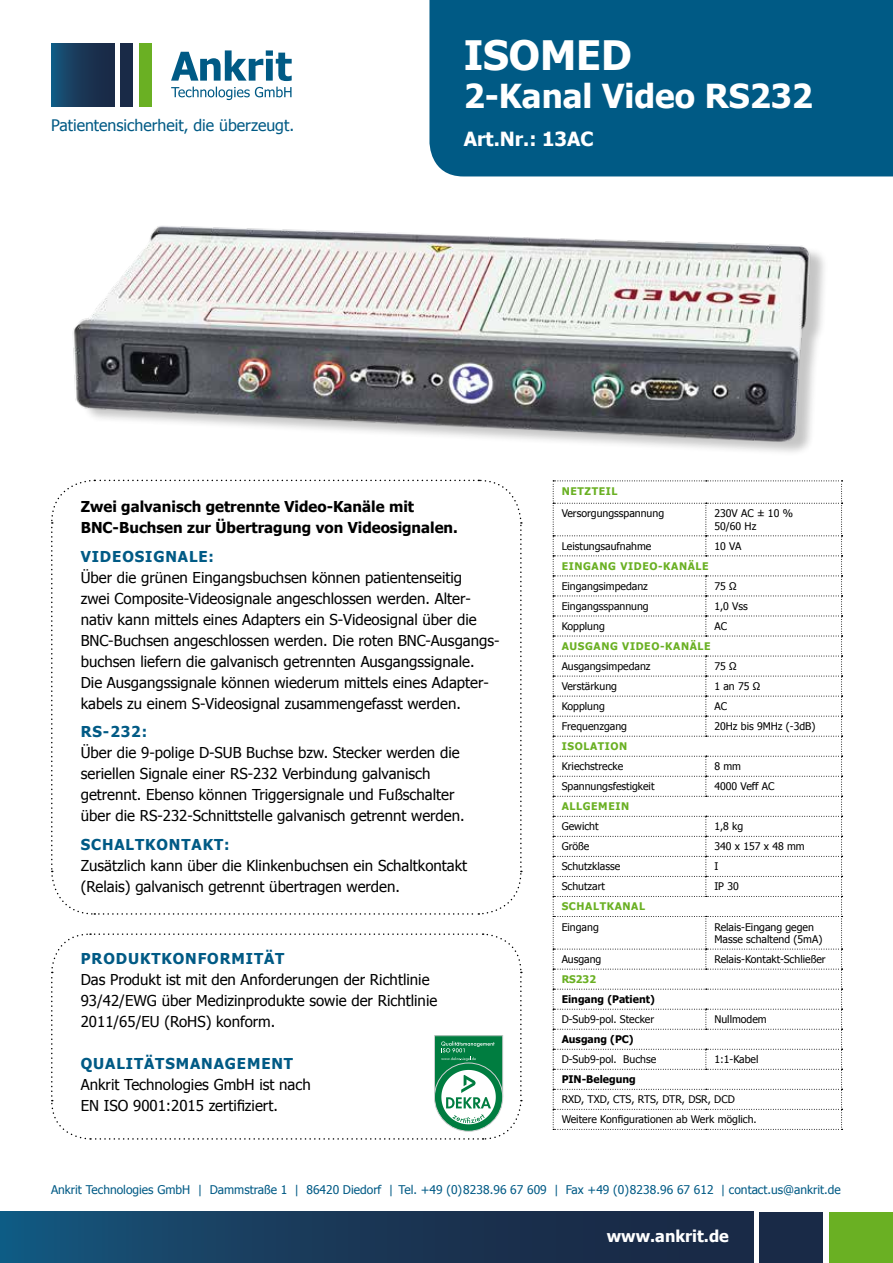
<style>
.page{position:relative;width:893px;height:1263px;background:#fff}
.page>*{position:absolute;margin:0;border:0;box-sizing:border-box;transform-origin:0 0}
.t1{font:700 40.5px "Tahoma";color:#fff}
.t2{font:700 33px "Tahoma";color:#fff}
.t3{font:700 19.5px "Tahoma";color:#fff}
.t4{font:700 16.2px "Tahoma";color:#fff}
.t5{font:15.9px "Tahoma";color:#005a85}
.t6{font:15px/21px "Tahoma";color:#000}
.t7{font:700 15px/21px "Tahoma";color:#000}
.t8{font:700 15px "Tahoma";letter-spacing:.06em;color:#005a85}
.t9{font:12px "Tahoma";color:#005a85}
.t10{font:10.5px/12.6px "Tahoma";color:#000}
.t11{font:700 10.5px "Tahoma";letter-spacing:.06em;color:#6ab023}
.t12{font:700 10.5px "Tahoma";color:#000}
</style>
<div class="page">
<div style="left:829px;top:1212px;width:64px;height:51px;background:#6ab023"></div>
<div style="left:759px;top:1212px;width:64px;height:51px;background:#192a47"></div>
<div style="left:0;top:1212px;width:753px;height:51px;background:linear-gradient(to right,#165278,#1b223c)"></div>
<div style="left:429px;top:0;width:464px;height:176px;background:#005a85"></div>
<div style="left:121px;top:44px;width:12px;height:63px;background:#192a47"></div>
<div style="left:51px;top:44px;width:63px;height:63px;background:linear-gradient(to right,#16547a,#1b223c)"></div>
<div style="left:139px;top:44px;width:12px;height:63px;background:#6ab023"></div>
<svg style="left:171px;top:50px;width:121px;height:31px"></svg>
<svg style="left:171px;top:87px;width:121px;height:13px"></svg>
<svg style="left:51px;top:479px;width:471px;height:436px"></svg>
<img style="left:73px;top:226px;width:746px;height:226px">
<svg style="left:553px;top:480px;width:290px;height:650px"></svg>
<svg style="left:51px;top:933px;width:471px;height:207px"></svg>
<p class="t5" style="left:51px;top:114px;width:245px">Patientensicherheit, die überzeugt.</p>
<h1 class="t1" style="left:464px;top:27px;width:170px">ISOMED</h1>
<h2 class="t2" style="left:464px;top:73px;width:351px">2-Kanal Video RS232</h2>
<h3 class="t3" style="left:464px;top:125px;width:131px">Art.Nr.: 13AC</h3>
<p class="t7" style="left:81px;top:495px;width:379px">Zwei galvanisch getrennte Video-Kanäle mit<br>BNC-Buchsen zur Übertragung von Videosignalen.</p>
<p class="t8" style="left:81px;top:546px;width:135px">VIDEOSIGNALE:</p>
<p class="t6" style="left:81px;top:566px;width:420px">Über die grünen Eingangsbuchsen können patientenseitig<br>zwei Composite-Videosignale angeschlossen werden. Alter&shy;nativ kann mittels eines Adapters ein S-Videosignal über die BNC-Buchsen angeschlossen werden. Die roten BNC-Ausgangs&shy;buchsen liefern die galvanisch getrennten Ausgangssignale.<br>Die Ausgangssignale können wiederum mittels eines Adapter&shy;kabels zu einem S-Videosignal zusammengefasst werden.</p>
<p class="t8" style="left:81px;top:721px;width:68px">RS-232:</p>
<p class="t6" style="left:81px;top:742px;width:385px">Über die 9-polige D-SUB Buchse bzw. Stecker werden die seriellen Signale einer RS-232 Verbindung galvanisch getrennt. Ebenso können Triggersignale und Fußschalter über die RS-232-Schnittstelle galvanisch getrennt werden.</p>
<p class="t8" style="left:81px;top:834px;width:150px">SCHALTKONTAKT:</p>
<p class="t6" style="left:81px;top:854px;width:388px">Zusätzlich kann über die Klinkenbuchsen ein Schaltkontakt (Relais) galvanisch getrennt übertragen werden.</p>
<p class="t8" style="left:81px;top:948px;width:205px">PRODUKTKONFORMITÄT</p>
<p class="t6" style="left:81px;top:968px;width:358px">Das Produkt ist mit den Anforderungen der Richtlinie<br>93/42/EWG über Medizinprodukte sowie der Richtlinie<br>2011/65/EU (RoHS) konform.</p>
<p class="t8" style="left:81px;top:1053px;width:214px">QUALITÄTSMANAGEMENT</p>
<p class="t6" style="left:81px;top:1073px;width:231px">Ankrit Technologies GmbH ist nach<br>EN ISO 9001:2015 zertifiziert.</p>
<p class="t11" style="left:562px;top:484px;width:57px">NETZTEIL</p>
<p class="t10" style="left:562px;top:507px;width:104px">Versorgungsspannung</p>
<p class="t10" style="left:714px;top:507px;width:80px">230V AC ± 10 %<br>50/60 Hz</p>
<p class="t10" style="left:562px;top:539px;width:91px">Leistungsaufnahme</p>
<p class="t10" style="left:714px;top:539px;width:29px">10 VA</p>
<p class="t11" style="left:562px;top:559px;width:149px">EINGANG VIDEO-KANÄLE</p>
<p class="t10" style="left:562px;top:579px;width:88px">Eingangsimpedanz</p>
<p class="t10" style="left:714px;top:579px;width:24px">75 Ω</p>
<p class="t10" style="left:562px;top:599px;width:89px">Eingangsspannung</p>
<p class="t10" style="left:714px;top:599px;width:35px">1,0 Vss</p>
<p class="t10" style="left:562px;top:619px;width:45px">Kopplung</p>
<p class="t10" style="left:714px;top:619px;width:14px">AC</p>
<p class="t11" style="left:562px;top:639px;width:150px">AUSGANG VIDEO-KANÄLE</p>
<p class="t10" style="left:562px;top:659px;width:90px">Ausgangsimpedanz</p>
<p class="t10" style="left:714px;top:659px;width:24px">75 Ω</p>
<p class="t10" style="left:562px;top:679px;width:57px">Verstärkung</p>
<p class="t10" style="left:714px;top:679px;width:47px">1 an 75 Ω</p>
<p class="t10" style="left:562px;top:699px;width:45px">Kopplung</p>
<p class="t10" style="left:714px;top:699px;width:14px">AC</p>
<p class="t10" style="left:562px;top:719px;width:67px">Frequenzgang</p>
<p class="t10" style="left:714px;top:719px;width:103px">20Hz bis 9MHz (-3dB)</p>
<p class="t11" style="left:562px;top:739px;width:67px">ISOLATION</p>
<p class="t10" style="left:562px;top:760px;width:63px">Kriechstrecke</p>
<p class="t10" style="left:714px;top:760px;width:28px">8 mm</p>
<p class="t10" style="left:562px;top:780px;width:94px">Spannungsfestigkeit</p>
<p class="t10" style="left:714px;top:780px;width:62px">4000 Veff AC</p>
<p class="t11" style="left:562px;top:799px;width:69px">ALLGEMEIN</p>
<p class="t10" style="left:562px;top:820px;width:38px">Gewicht</p>
<p class="t10" style="left:714px;top:820px;width:30px">1,8 kg</p>
<p class="t10" style="left:562px;top:840px;width:29px">Größe</p>
<p class="t10" style="left:714px;top:840px;width:92px">340 x 157 x 48 mm</p>
<p class="t10" style="left:562px;top:860px;width:60px">Schutzklasse</p>
<p class="t10" style="left:714px;top:860px;width:5px">I</p>
<p class="t10" style="left:562px;top:880px;width:45px">Schutzart</p>
<p class="t10" style="left:714px;top:880px;width:26px">IP 30</p>
<p class="t11" style="left:562px;top:899px;width:85px">SCHALTKANAL</p>
<p class="t10" style="left:562px;top:920px;width:39px">Eingang</p>
<p class="t10" style="left:714px;top:920px;width:109px">Relais-Eingang gegen<br>Masse schaltend (5mA)</p>
<p class="t10" style="left:562px;top:952px;width:41px">Ausgang</p>
<p class="t10" style="left:714px;top:952px;width:113px">Relais-Kontakt-Schließer</p>
<p class="t11" style="left:562px;top:972px;width:36px">RS232</p>
<p class="t12" style="left:562px;top:992px;width:95px">Eingang (Patient)</p>
<p class="t10" style="left:562px;top:1013px;width:94px">D-Sub9-pol. Stecker</p>
<p class="t10" style="left:714px;top:1013px;width:54px">Nullmodem</p>
<p class="t12" style="left:562px;top:1032px;width:74px">Ausgang (PC)</p>
<p class="t10" style="left:562px;top:1053px;width:96px">D-Sub9-pol. Buchse</p>
<p class="t10" style="left:714px;top:1053px;width:46px">1:1-Kabel</p>
<p class="t12" style="left:562px;top:1072px;width:76px">PIN-Belegung</p>
<p class="t10" style="left:562px;top:1089px;width:197px;line-height:20.1px">RXD, TXD, CTS, RTS, DTR, DSR, DCD<br>Weitere Konfigurationen ab Werk möglich.</p>
<p class="t9" style="left:51px;top:1181px;width:791px">Ankrit Technologies GmbH | Dammstraße 1 | 86420 Diedorf | Tel. +49 (0)8238.96 67 609 | Fax +49 (0)8238.96 67 612 | contact.us@ankrit.de</p>
<p class="t4" style="left:607px;top:1225px;width:124px">www.ankrit.de</p>
</div>
